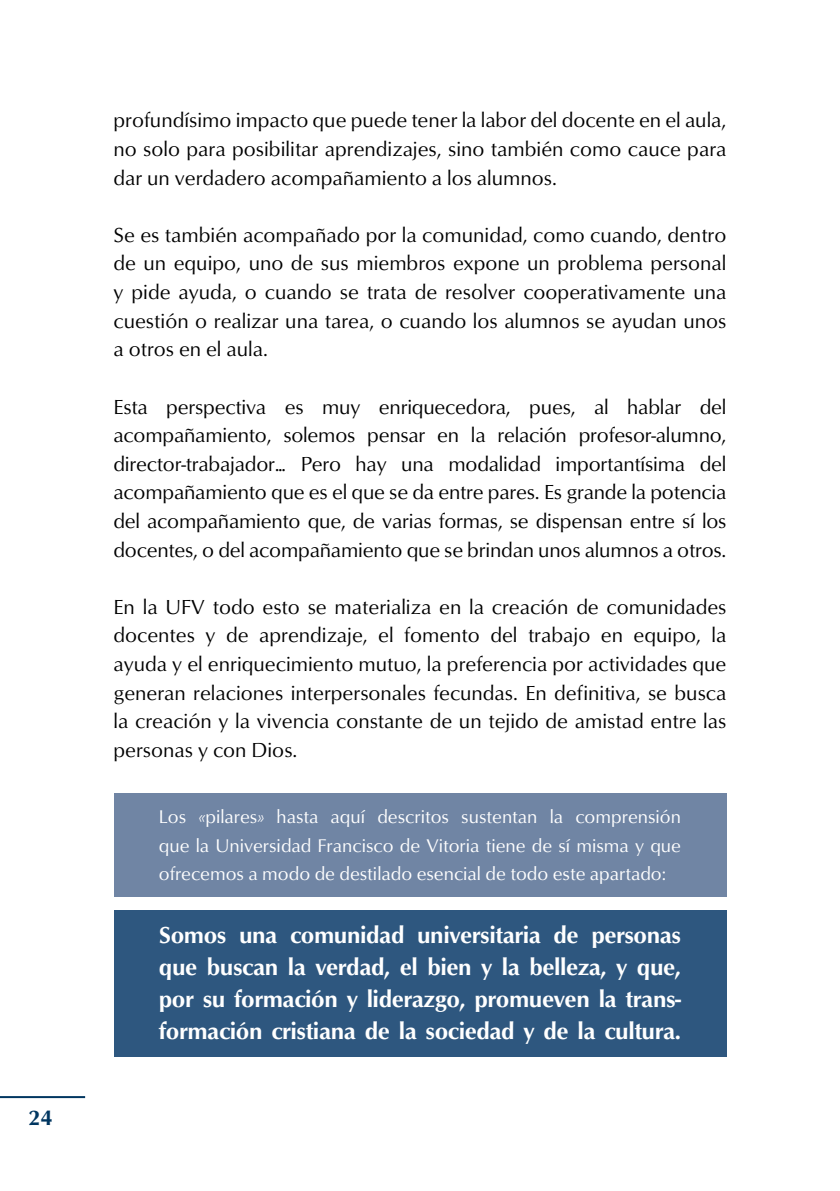
<style>
.page{position:relative;width:840px;height:1191px;background:#fff}
.page>*{position:absolute;margin:0;border:0;box-sizing:border-box;transform-origin:0 0}
.Verbos_rela{font:24px/32px "Optima Bld";letter-spacing:-.02em;color:#fff;text-align:justify}
.t1{font:22px "Optima Bld";color:#003660}
.texto_general{font:21px/28.6px "Optima Rmn";color:#000;text-align:justify}
.Verbos_rela-2{font:19px/28.6px "Optima Rmn";color:#fff;text-align:justify}
.s1{font-family:"Optima Itl"}
</style>
<div class="page">
<hr style="left:0;top:1096px;width:85px;height:2px;background:#003660">
<div style="left:113px;top:793px;width:613px;height:104px;background:#7085a4"></div>
<div style="left:113px;top:910px;width:613px;height:146px;background:#2e577f"></div>
<p class="t1" style="left:28px;top:1102px;width:26px">24</p>
<p class="texto_general" style="left:113px;top:108px;width:614px">profundísimo impacto que puede tener la labor del docente en el aula, no solo para posibilitar aprendizajes, sino también como cauce para dar un verdadero acompañamiento a los alumnos.</p>
<p class="texto_general" style="left:113px;top:222px;width:614px">Se es también acompañado por la comunidad, como cuando, dentro de un equipo, uno de sus miembros expone un problema personal y pide ayuda, o cuando se trata de resolver cooperativamente una cuestión o realizar una tarea, o cuando los alumnos se ayudan unos a otros en el aula.</p>
<p class="texto_general" style="left:113px;top:394px;width:614px">Esta perspectiva es muy enriquecedora, pues, al hablar del acompañamiento, solemos pensar en la relación profesor-alumno, director-trabajador… Pero hay una modalidad importantísima del acompañamiento que es el que se da entre pares. Es grande la potencia del acompañamiento que, de varias formas, se dispensan entre sí los docentes, o del acompañamiento que se brindan unos alumnos a otros.</p>
<p class="texto_general" style="left:113px;top:594px;width:614px">En la UFV todo esto se materializa en la creación de comunidades docentes y de aprendizaje, el fomento del trabajo en equipo, la ayuda y el enriquecimiento mutuo, la preferencia por actividades que generan relaciones interpersonales fecundas. En definitiva, se busca la creación y la vivencia constante de un tejido de amistad entre las personas y con Dios.</p>
<p class="Verbos_rela-2" style="left:159px;top:804px;width:523px">Los <span class="s1">«</span>pilares<span class="s1">»</span> hasta aquí descritos sustentan la comprensión que la Universidad Francisco de Vitoria tiene de sí misma y que ofrecemos a modo de destilado esencial de todo este apartado:</p>
<p class="Verbos_rela" style="left:159px;top:921px;width:523px">Somos una comunidad universitaria de personas que buscan la verdad, el bien y la belleza, y que, por su formación y liderazgo, promueven la trans&shy;formación cristiana de la sociedad y de la cultura.</p>
</div>
